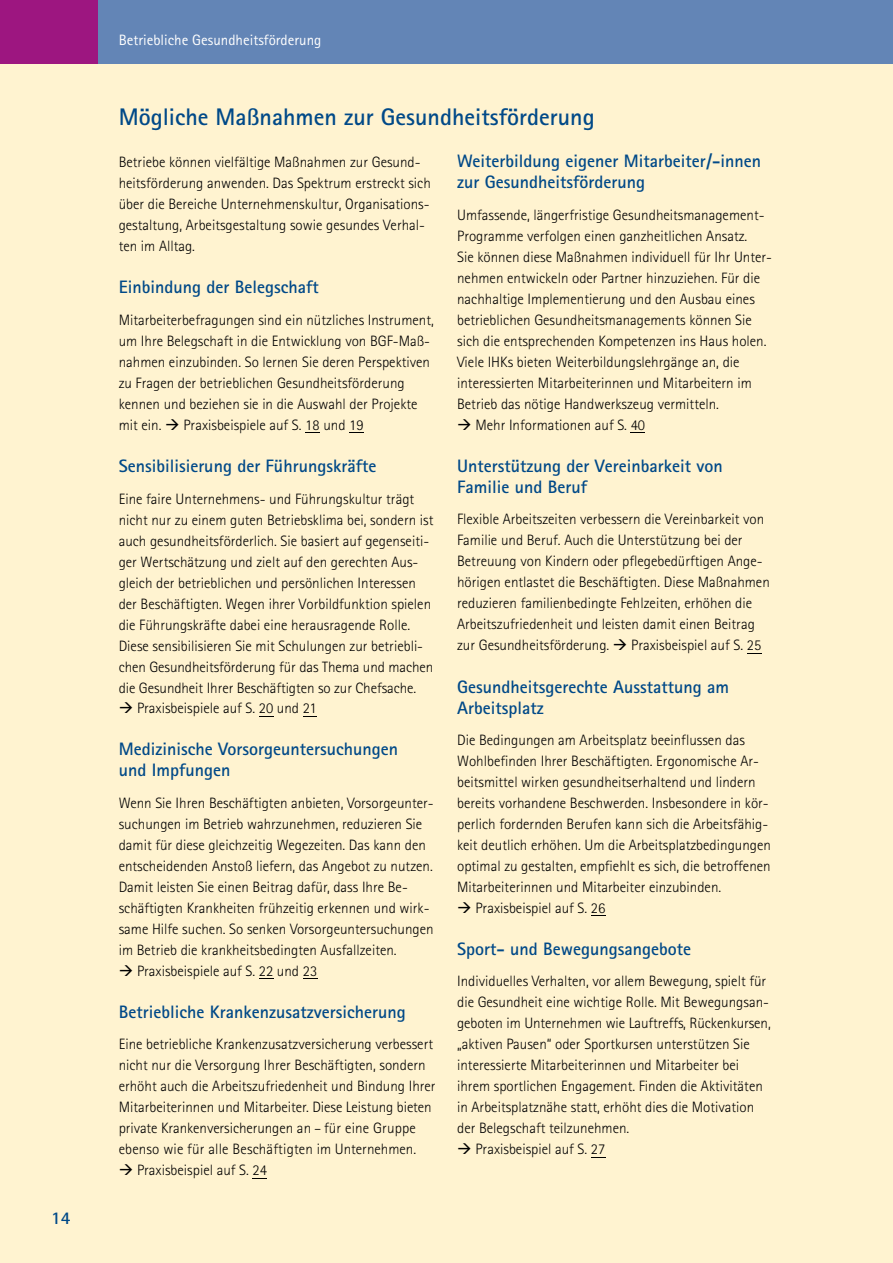
<style>
.page{position:relative;width:893px;height:1263px;background:#fff3d0}
.page>*{position:absolute;margin:0;border:0;box-sizing:border-box;transform-origin:0 0}
.Head_2__16pt_ZAB21pt{font:700 24px "Agfa Rotis Sans Serif";color:#004988}
.Head_3{font:700 18px/21px "Agfa Rotis Sans Serif";color:#004988}
.Fließtext_AS_nach{font:700 18px/21px "Agfa Rotis Sans Serif";color:#004988}
.Fließtext_AS_nach-2{font:300 15px/21px "Agfa Rotis Sans Serif";color:#000}
.Unterzeile{font:15px "Agfa Rotis Sans Serif";color:#fff}
</style>
<div class="page">
<div style="left:0;top:0;width:893px;height:64px;background:#6385b6"></div>
<div style="left:0;top:0;width:97px;height:64px;background:#9d1680"></div>
<svg style="left:305px;top:432px;width:15px;height:1px"></svg>
<svg style="left:349px;top:432px;width:15px;height:1px"></svg>
<svg style="left:259px;top:716px;width:14px;height:1px"></svg>
<svg style="left:303px;top:716px;width:14px;height:1px"></svg>
<svg style="left:259px;top:978px;width:14px;height:1px"></svg>
<svg style="left:303px;top:978px;width:14px;height:1px"></svg>
<svg style="left:253px;top:1178px;width:14px;height:1px"></svg>
<svg style="left:631px;top:432px;width:14px;height:1px"></svg>
<svg style="left:747px;top:653px;width:14px;height:1px"></svg>
<svg style="left:591px;top:915px;width:14px;height:1px"></svg>
<svg style="left:591px;top:1157px;width:14px;height:1px"></svg>
<p class="Head_3" style="left:51px;top:1207px;width:21px">14</p>
<p class="Unterzeile" style="left:119px;top:32px;width:204px">Betriebliche Gesundheitsförderung</p>
<p class="Head_2__16pt_ZAB21pt" style="left:119px;top:102px;width:477px">Mögliche Maßnahmen zur Gesundheitsförderung</p>
<p class="Fließtext_AS_nach-2" style="left:119px;top:152px;width:314px">Betriebe können vielfältige Maßnahmen zur Gesund&shy;heitsförderung anwenden. Das Spektrum erstreckt sich über die Bereiche Unternehmenskultur, Organisations&shy;gestaltung, Arbeitsgestaltung sowie gesundes Verhal&shy;ten im Alltag.</p>
<p class="Fließtext_AS_nach" style="left:119px;top:276px;width:201px">Einbindung der Belegschaft</p>
<p class="Fließtext_AS_nach-2" style="left:119px;top:309px;width:317px">Mitarbeiterbefragungen sind ein nützliches Instrument, um Ihre Belegschaft in die Entwicklung von BGF-Maß&shy;nahmen einzubinden. So lernen Sie deren Perspektiven zu Fragen der betrieblichen Gesundheitsförderung kennen und beziehen sie in die Auswahl der Projekte mit ein. → Praxisbeispiele auf S. 18 und 19</p>
<p class="Fließtext_AS_nach" style="left:119px;top:455px;width:259px">Sensibilisierung der Führungskräfte</p>
<p class="Fließtext_AS_nach-2" style="left:119px;top:488px;width:316px">Eine faire Unternehmens- und Führungskultur trägt nicht nur zu einem guten Betriebsklima bei, sondern ist auch gesundheitsförderlich. Sie basiert auf gegenseiti&shy;ger Wertschätzung und zielt auf den gerechten Aus&shy;gleich der betrieblichen und persönlichen Interessen der Beschäftigten. Wegen ihrer Vorbildfunktion spielen die Führungskräfte dabei eine herausragende Rolle.<br>Diese sensibilisieren Sie mit Schulungen zur betriebli&shy;chen Gesundheitsförderung für das Thema und machen die Gesundheit Ihrer Beschäftigten so zur Chefsache.</p>
<p class="Fließtext_AS_nach-2" style="left:119px;top:698px;width:199px">→ Praxisbeispiele auf S. 20 und 21</p>
<p class="Head_3" style="left:119px;top:738px;width:281px">Medizinische Vorsorgeuntersuchungen und Impfungen</p>
<p class="Fließtext_AS_nach-2" style="left:119px;top:792px;width:316px">Wenn Sie Ihren Beschäftigten anbieten, Vorsorgeunter&shy;suchungen im Betrieb wahrzunehmen, reduzieren Sie damit für diese gleichzeitig Wegezeiten. Das kann den entscheidenden Anstoß liefern, das Angebot zu nutzen.<br>Damit leisten Sie einen Beitrag dafür, dass Ihre Be&shy;schäftigten Krankheiten frühzeitig erkennen und wirk&shy;same Hilfe suchen. So senken Vorsorgeuntersuchungen im Betrieb die krankheitsbedingten Ausfallzeiten.</p>
<p class="Fließtext_AS_nach-2" style="left:119px;top:960px;width:200px">→ Praxisbeispiele auf S. 22 und 23</p>
<p class="Head_3" style="left:119px;top:1001px;width:288px">Betriebliche Krankenzusatzversicherung</p>
<p class="Fließtext_AS_nach-2" style="left:119px;top:1034px;width:318px">Eine betriebliche Krankenzusatzversicherung verbessert nicht nur die Versorgung Ihrer Beschäftigten, sondern erhöht auch die Arbeitszufriedenheit und Bindung Ihrer Mitarbeiterinnen und Mitarbeiter. Diese Leistung bieten private Krankenversicherungen an – für eine Gruppe ebenso wie für alle Beschäftigten im Unternehmen.</p>
<p class="Fließtext_AS_nach-2" style="left:119px;top:1160px;width:150px">→ Praxisbeispiel auf S. 24</p>
<p class="Head_3" style="left:457px;top:150px;width:305px">Weiterbildung eigener Mitarbeiter/-innen zur Gesundheitsförderung</p>
<p class="Fließtext_AS_nach-2" style="left:457px;top:204px;width:316px">Umfassende, längerfristige Gesundheitsmanagement-Programme verfolgen einen ganzheitlichen Ansatz.<br>Sie können diese Maßnahmen individuell für Ihr Unter&shy;nehmen entwickeln oder Partner hinzuziehen. Für die nachhaltige Implementierung und den Ausbau eines betrieblichen Gesundheitsmanagements können Sie sich die entsprechenden Kompetenzen ins Haus holen.<br>Viele IHKs bieten Weiterbildungslehrgänge an, die interessierten Mitarbeiterinnen und Mitarbeitern im Betrieb das nötige Handwerkszeug vermitteln.</p>
<p class="Fließtext_AS_nach-2" style="left:457px;top:414px;width:190px">→ Mehr Informationen auf S. 40</p>
<p class="Fließtext_AS_nach" style="left:457px;top:455px;width:267px">Unterstützung der Vereinbarkeit von<br>Familie und Beruf</p>
<p class="Fließtext_AS_nach-2" style="left:457px;top:509px;width:314px">Flexible Arbeitszeiten verbessern die Vereinbarkeit von Familie und Beruf. Auch die Unterstützung bei der Betreuung von Kindern oder pflegebedürftigen Ange&shy;hörigen entlastet die Beschäftigten. Diese Maßnahmen reduzieren familienbedingte Fehlzeiten, erhöhen die Arbeitszufriedenheit und leisten damit einen Beitrag zur Gesundheitsförderung. → Praxisbeispiel auf S. 25</p>
<p class="Fließtext_AS_nach" style="left:457px;top:676px;width:273px">Gesundheitsgerechte Ausstattung am<br>Arbeitsplatz</p>
<p class="Fließtext_AS_nach-2" style="left:457px;top:730px;width:315px">Die Bedingungen am Arbeitsplatz beeinflussen das Wohlbefinden Ihrer Beschäftigten. Ergonomische Ar&shy;beitsmittel wirken gesundheitserhaltend und lindern bereits vorhandene Beschwerden. Insbesondere in kör&shy;perlich fordernden Berufen kann sich die Arbeitsfähig&shy;keit deutlich erhöhen. Um die Arbeitsplatzbedingungen optimal zu gestalten, empfiehlt es sich, die betroffenen Mitarbeiterinnen und Mitarbeiter einzubinden.</p>
<p class="Fließtext_AS_nach-2" style="left:457px;top:897px;width:150px">→ Praxisbeispiel auf S. 26</p>
<p class="Head_3" style="left:457px;top:938px;width:235px">Sport- und Bewegungsangebote</p>
<p class="Fließtext_AS_nach-2" style="left:457px;top:971px;width:315px">Individuelles Verhalten, vor allem Bewegung, spielt für die Gesundheit eine wichtige Rolle. Mit Bewegungsan&shy;geboten im Unternehmen wie Lauftreffs, Rückenkursen, „aktiven Pausen“ oder Sportkursen unterstützen Sie interessierte Mitarbeiterinnen und Mitarbeiter bei ihrem sportlichen Engagement. Finden die Aktivitäten in Arbeitsplatznähe statt, erhöht dies die Motivation der Belegschaft teilzunehmen.</p>
<p class="Fließtext_AS_nach-2" style="left:457px;top:1139px;width:150px">→ Praxisbeispiel auf S. 27</p>
</div>
